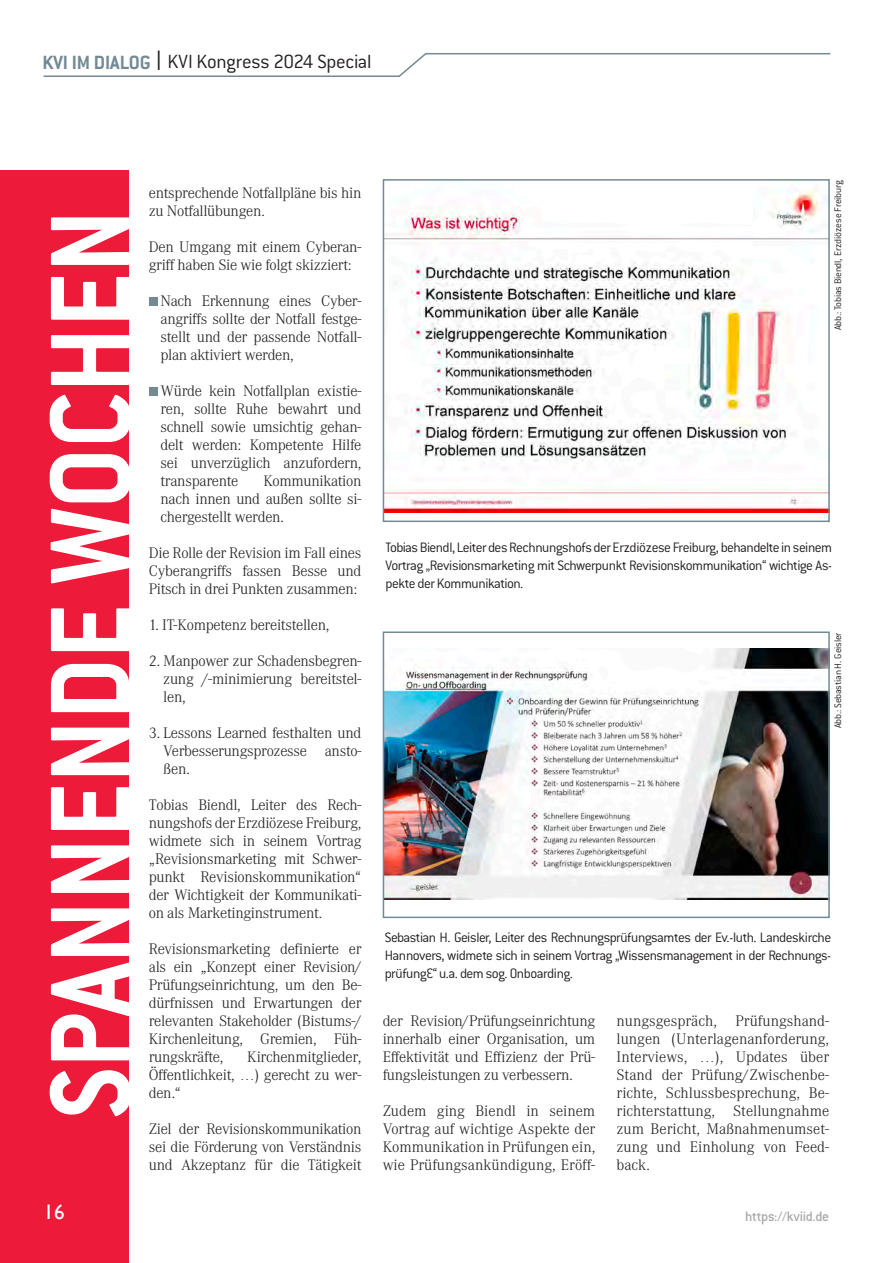
<style>
.page{position:relative;width:893px;height:1263px;background:#fff}
.page>*{position:absolute;margin:0;border:0;box-sizing:border-box;transform-origin:0 0}
.t1{font:700 124.5px "Conduit ITC";color:#fff;scale:.92 1}
.t2{font:300 21px "Conduit ITC";letter-spacing:-.015em;color:#231f20}
.t3{font:21px "Gill Sans";color:#fff}
.t4{font:300 15px/18px "Corporate ABQ";letter-spacing:-.02em;color:#231f20;text-align:justify}
.t5{font:300 15px/18px "Conduit ITC";letter-spacing:-.035em;color:#231f20;text-align:justify}
.t6{font:500 15px "Conduit ITC";letter-spacing:-.02em;color:#a8a9ad}
.t7{font:300 10.5px "Conduit ITC";letter-spacing:-.015em;color:#231f20}
.s1{font-weight:700;color:#738a95}
.s2{font-family:"Gill Sans";font-weight:400}
</style>
<div class="page">
<div style="left:0;top:170px;width:129px;height:1093px;background:#ed1a3a"></div>
<div style="left:149px;top:297px;width:8px;height:9px;background:#738a95"></div>
<div style="left:149px;top:387px;width:8px;height:9px;background:#738a95"></div>
<img style="left:386px;top:188px;width:441px;height:324px">
<div style="left:383px;top:179px;width:447px;height:343px;border:2px solid #738a95"></div>
<img style="left:386px;top:648px;width:441px;height:252px">
<div style="left:383px;top:631px;width:447px;height:287px;border:2px solid #738a95"></div>
<svg style="left:43px;top:53px;width:788px;height:24px"></svg>
<h2 class="t2" style="left:42px;top:50px;width:331px"><span class="s1">KVI IM DIALOG</span> <span class="s2">|</span> KVI Kongress 2024 Special</h2>
<h1 class="t1" style="left:18px;top:1118px;width:989px;rotate:-90deg">SPANNENDE WOCHEN</h1>
<p class="t4" style="left:149px;top:184px;width:214px">entsprechende Notfallpläne bis hin zu Notfallübungen.</p>
<p class="t4" style="left:149px;top:238px;width:214px">Den Umgang mit einem Cyberan&shy;griff haben Sie wie folgt skizziert:</p>
<p class="t4" style="left:160px;top:292px;width:202px">Nach Erkennung eines Cyber&shy;angriffs sollte der Notfall festge&shy;stellt und der passende Notfall&shy;plan aktiviert werden,</p>
<p class="t4" style="left:160px;top:382px;width:202px">Würde kein Notfallplan existie&shy;ren, sollte Ruhe bewahrt und schnell sowie umsichtig gehan&shy;delt werden: Kompetente Hilfe sei unverzüglich anzufordern, transparente</p>
<p class="t4" style="left:160px;top:472px;width:202px;text-indent:103px">Kommunikation nach innen und außen sollte si&shy;chergestellt werden.</p>
<p class="t4" style="left:149px;top:544px;width:214px">Die Rolle der Revision im Fall eines Cyberangriffs fassen Besse und Pitsch in drei Punkten zusammen:</p>
<p class="t4" style="left:149px;top:616px;width:182px">1. IT-Kompetenz bereitstellen,</p>
<p class="t4" style="left:163px;top:652px;width:200px;text-indent:-14px">2. Manpower zur Schadensbegren&shy;zung /-minimierung bereitstel&shy;len,</p>
<p class="t4" style="left:163px;top:724px;width:200px;text-indent:-14px">3. Lessons Learned festhalten und Verbesserungsprozesse ansto&shy;ßen.</p>
<p class="t4" style="left:149px;top:796px;width:214px">Tobias Biendl, Leiter des Rech&shy;nungshofs der Erzdiözese Freiburg, widmete sich in seinem Vortrag „Revisionsmarketing mit Schwer&shy;punkt Revisionskommunikation“ der Wichtigkeit der Kommunikati&shy;on als Marketinginstrument.</p>
<p class="t4" style="left:149px;top:940px;width:214px">Revisionsmarketing definierte er als ein „Konzept einer Revision/ Prüfungseinrichtung, um den Be&shy;dürfnissen und Erwartungen der relevanten Stakeholder (Bistums-/ Kirchenleitung, Gremien, Füh&shy;rungskräfte,</p>
<p class="t4" style="left:149px;top:1048px;width:214px;text-indent:98px">Kirchenmitglieder, Öffentlichkeit, …) gerecht zu wer&shy;den.“</p>
<p class="t4" style="left:149px;top:1120px;width:214px">Ziel der Revisionskommunikation sei die Förderung von Verständnis und Akzeptanz für die Tätigkeit</p>
<p class="t7" style="left:832px;top:330px;width:152px;rotate:-90deg">Abb.: Tobias Biendl, Erzdiözese Freiburg</p>
<p class="t5" style="left:386px;top:538px;width:448px">Tobias Biendl, Leiter des Rechnungshofs der Erzdiözese Freiburg, behandelte in seinem Vortrag „Revisionsmarketing mit Schwerpunkt Revisionskommunikation“ wichtige As&shy;pekte der Kommunikation.</p>
<p class="t7" style="left:832px;top:728px;width:98px;rotate:-90deg">Abb.: Sebastian H. Geisler</p>
<p class="t5" style="left:385px;top:928px;width:448px">Sebastian H. Geisler, Leiter des Rechnungsprüfungsamtes der Ev.-luth. Landeskirche Hannovers, widmete sich in seinem Vortrag „Wissensmanagement in der Rechnungs&shy;prüfung…“ u.a. dem sog. Onboarding.</p>
<p class="t4" style="left:383px;top:1012px;width:214px">der Revision/Prüfungseinrichtung innerhalb einer Organisation, um Effektivität und Effizienz der Prü&shy;fungsleistungen zu verbessern.</p>
<p class="t4" style="left:383px;top:1102px;width:214px">Zudem ging Biendl in seinem Vortrag auf wichtige Aspekte der Kommunikation in Prüfungen ein, wie Prüfungsankündigung, Eröff-</p>
<p class="t4" style="left:617px;top:1012px;width:214px">nungsgespräch, Prüfungshand&shy;lungen (Unterlagenanforderung, Interviews, …), Updates über Stand der Prüfung/Zwischenbe&shy;richte, Schlussbesprechung, Be&shy;richterstattung, Stellungnahme zum Bericht, Maßnahmenumset&shy;zung und Einholung von Feed&shy;back.</p>
<h2 class="t3" style="left:44px;top:1200px;width:22px">16</h2>
<p class="t6" style="left:745px;top:1207px;width:85px">https://kviid.de</p>
</div>
